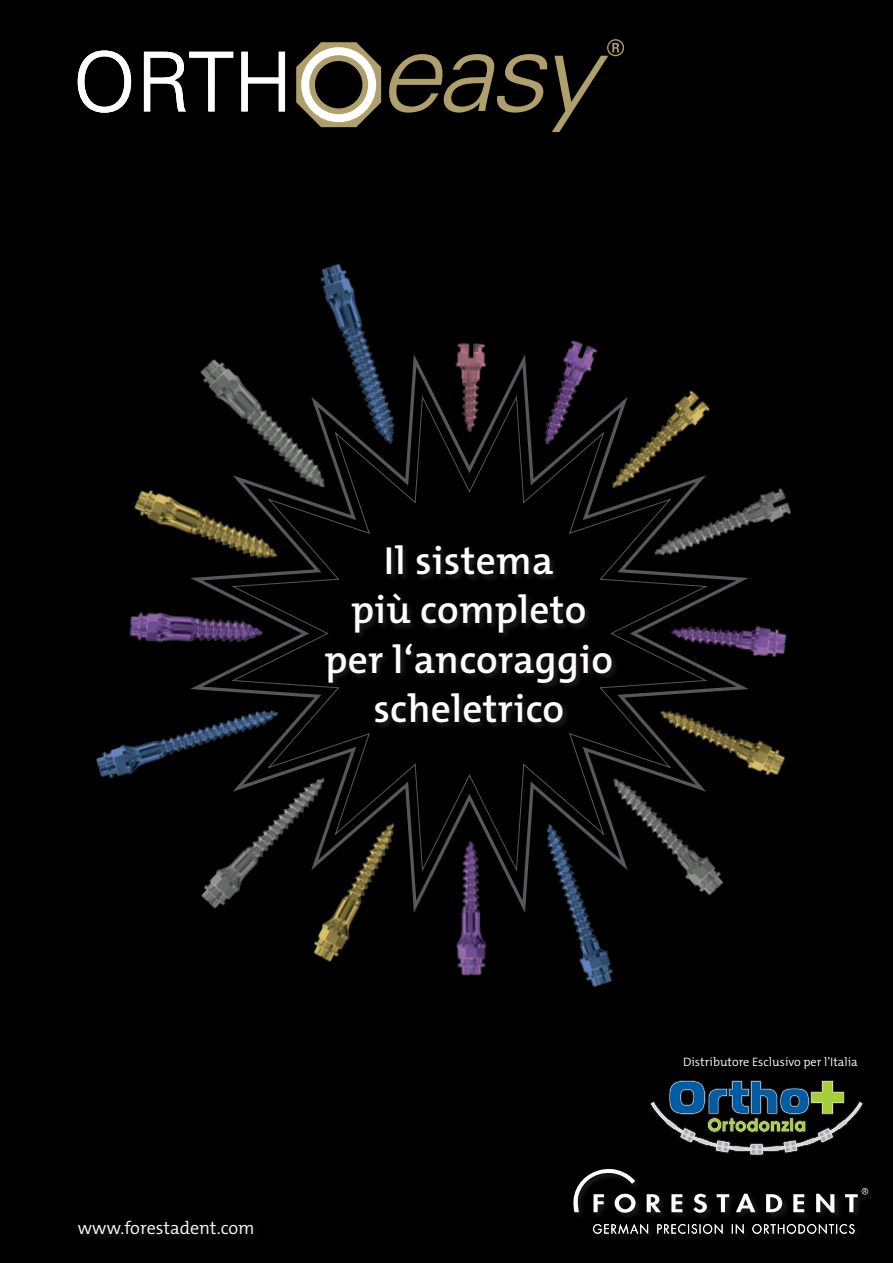
<style>
.page{position:relative;width:893px;height:1263px;background:#000}
.page>*{position:absolute;margin:0;border:0;box-sizing:border-box;transform-origin:0 0}
.t1{font:600 39.3px/49.2px "The Mix C5";letter-spacing:.01em;color:#fff;text-align:center}
.t2{font:300 18px "The Mix C5";color:#fff}
.t3{font:300 12.3px "The Mix C5";color:#fff}
</style>
<div class="page">
<div style="left:77px;top:1220px;width:184px;height:22px;background:#050404"></div>
<svg style="left:647px;top:1194px;width:14px;height:18px"></svg>
<svg style="left:671px;top:1194px;width:11px;height:18px"></svg>
<svg style="left:693px;top:1194px;width:14px;height:19px"></svg>
<svg style="left:717px;top:1194px;width:12px;height:18px"></svg>
<svg style="left:736px;top:1194px;width:19px;height:18px"></svg>
<svg style="left:766px;top:1194px;width:16px;height:18px"></svg>
<svg style="left:793px;top:1194px;width:11px;height:18px"></svg>
<svg style="left:816px;top:1194px;width:18px;height:18px"></svg>
<svg style="left:845px;top:1188px;width:23px;height:24px"></svg>
<svg style="left:573px;top:1169px;width:62px;height:44px"></svg>
<svg style="left:593px;top:1224px;width:261px;height:10px"></svg>
<svg style="left:389px;top:39px;width:235px;height:93px"></svg>
<svg style="left:296px;top:42px;width:85px;height:85px"></svg>
<div style="left:301px;top:47px;width:75px;height:75px;border:8px solid #fff;border-radius:50%"></div>
<svg style="left:78px;top:50px;width:207px;height:63px"></svg>
<svg style="left:230px;top:394px;width:479px;height:479px"></svg>
<img style="left:619px;top:603px;width:168px;height:64px">
<img style="left:595px;top:668px;width:191px;height:108px">
<img style="left:567px;top:733px;width:166px;height:163px">
<img style="left:519px;top:794px;width:103px;height:193px">
<img style="left:313px;top:775px;width:117px;height:187px">
<img style="left:201px;top:743px;width:152px;height:174px">
<img style="left:96px;top:689px;width:193px;height:99px">
<img style="left:129px;top:602px;width:194px;height:54px">
<img style="left:134px;top:490px;width:191px;height:100px">
<img style="left:189px;top:359px;width:168px;height:159px">
<img style="left:309px;top:263px;width:106px;height:193px">
<img style="left:447px;top:343px;width:47px;height:194px">
<img style="left:496px;top:340px;width:101px;height:193px">
<img style="left:549px;top:382px;width:161px;height:162px">
<img style="left:600px;top:479px;width:191px;height:115px">
<img style="left:446px;top:781px;width:46px;height:195px">
<svg style="left:323px;top:544px;width:296px;height:187px"></svg>
<svg style="left:650px;top:1080px;width:213px;height:75px"></svg>
<p class="t1" style="left:324px;top:537px;width:290px">Il sistema<br>più completo per l‘ancoraggio scheletrico</p>
<p class="t2" style="left:78px;top:1216px;width:178px">www.forestadent.com</p>
<p class="t3" style="left:683px;top:1054px;width:176px">Distributore Esclusivo per l’Italia</p>
</div>
